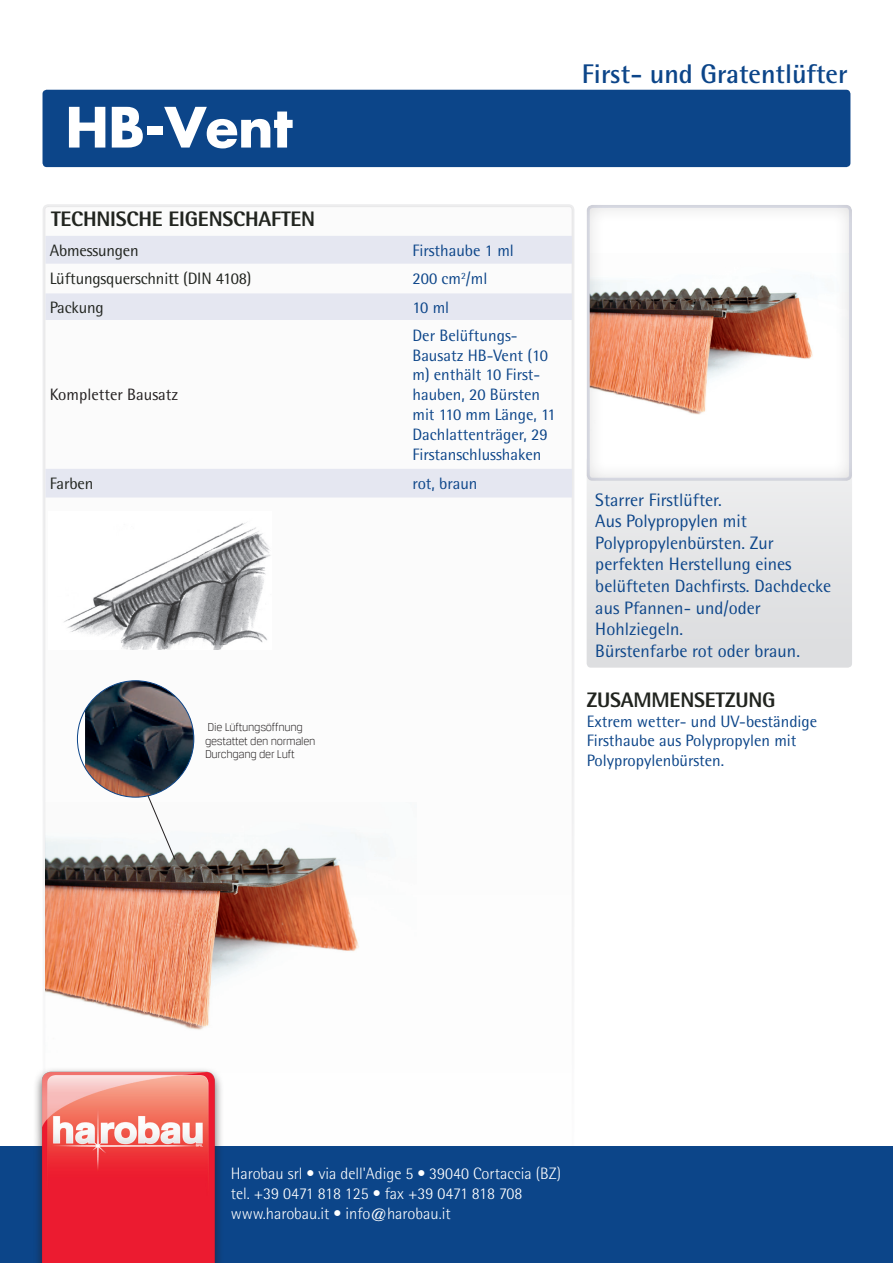
<style>
.page{position:relative;width:893px;height:1263px;background:#fff}
.page>*{position:absolute;margin:0;border:0;box-sizing:border-box;transform-origin:0 0}
.t1{font:700 54px "Futura";letter-spacing:-.01em;color:#fff}
.t2{font:700 27px "Rotis Semi Sans Std";color:#0c4589}
.t3{font:800 21px "Rotis Semi Sans Std";letter-spacing:-.01em;color:#21241f}
.t4{font:18px/21.6px "Rotis Semi Sans Std";color:#0c4589}
.t5{font:16.5px/19.8px "Rotis Semi Sans Std";color:#0c4589}
.t6{font:300 16.5px "Rotis Semi Sans Std";color:#fff}
.t7{font:16.5px "Rotis Semi Sans Std";letter-spacing:-.01em;color:#21241f}
.t8{font:16.5px "Rotis Semi Sans Std";color:#231f20}
.t9{font:300 12px/13.5px "Breuer Text";letter-spacing:-.02em;color:#231f20}
</style>
<div class="page">
<div style="left:0;top:1146px;width:893px;height:117px;background:#0c4589"></div>
<img style="left:35px;top:1069px;width:187px;height:194px">
<div style="left:587px;top:456px;width:265px;height:212px;background:#dddee0;border-radius:4px"></div>
<div style="left:43px;top:90px;width:807px;height:77px;background:#0c4589;border-radius:4px"></div>
<div style="left:587px;top:203px;width:267px;height:279px;background:#231f20;opacity:.2"></div>
<svg style="left:45px;top:236px;width:527px;height:261px"></svg>
<img style="left:64px;top:522px;width:207px;height:127px">
<img style="left:46px;top:832px;width:343px;height:198px">
<img style="left:85px;top:681px;width:109px;height:116px">
<svg style="left:147px;top:795px;width:29px;height:65px"></svg>
<p class="t1" style="left:65px;top:91px;width:229px">HB-Vent</p>
<p class="t3" style="left:51px;top:206px;width:266px">TECHNISCHE EIGENSCHAFTEN</p>
<p class="t7" style="left:50px;top:240px;width:91px">Abmessungen</p>
<p class="t5" style="left:412px;top:240px;width:103px">Firsthaube 1 ml</p>
<p class="t7" style="left:50px;top:269px;width:203px">Lüftungsquerschnitt (DIN 4108)</p>
<p class="t5" style="left:412px;top:269px;width:76px">200 cm<sup>2</sup>/ml</p>
<p class="t7" style="left:50px;top:297px;width:56px">Packung</p>
<p class="t5" style="left:412px;top:297px;width:38px">10 ml</p>
<p class="t8" style="left:50px;top:385px;width:130px">Kompletter Bausatz</p>
<p class="t5" style="left:412px;top:325px;width:145px">Der Belüftungs-<br>Bausatz HB-Vent (10 m) enthält 10 First&shy;hauben, 20 Bürsten mit 110 mm Länge, 11<br>Dachlattenträger, 29<br>Firstanschlusshaken</p>
<p class="t7" style="left:50px;top:474px;width:45px">Farben</p>
<p class="t5" style="left:412px;top:473px;width:67px">rot, braun</p>
<p class="t9" style="left:205px;top:721px;width:112px">Die Lüftungsöffnung gestattet den normalen<br>Durchgang der Luft</p>
<p class="t2" style="left:582px;top:57px;width:267px">First- und Gratentlüfter</p>
<p class="t4" style="left:595px;top:488px;width:237px">Starrer Firstlüfter.<br>Aus Polypropylen mit<br>Polypropylenbürsten. Zur perfekten Herstellung eines belüfteten Dachfirsts. Dachdecke aus Pfannen- und/oder<br>Hohlziegeln.</p>
<p class="t4" style="left:595px;top:640px;width:206px">Bürstenfarbe rot oder braun.</p>
<p class="t3" style="left:587px;top:686px;width:190px">ZUSAMMENSETZUNG</p>
<p class="t5" style="left:587px;top:711px;width:232px">Extrem wetter- und UV-beständige<br>Firsthaube aus Polypropylen mit<br>Polypropylenbürsten.</p>
<p class="t6" style="left:231px;top:1164px;width:332px">Harobau srl • via dell'Adige 5 • 39040 Cortaccia (BZ)</p>
<p class="t6" style="left:231px;top:1184px;width:293px">tel. +39 0471 818 125 • fax +39 0471 818 708</p>
<p class="t6" style="left:231px;top:1203px;width:222px">www.harobau.it • info@harobau.it</p>
</div>
